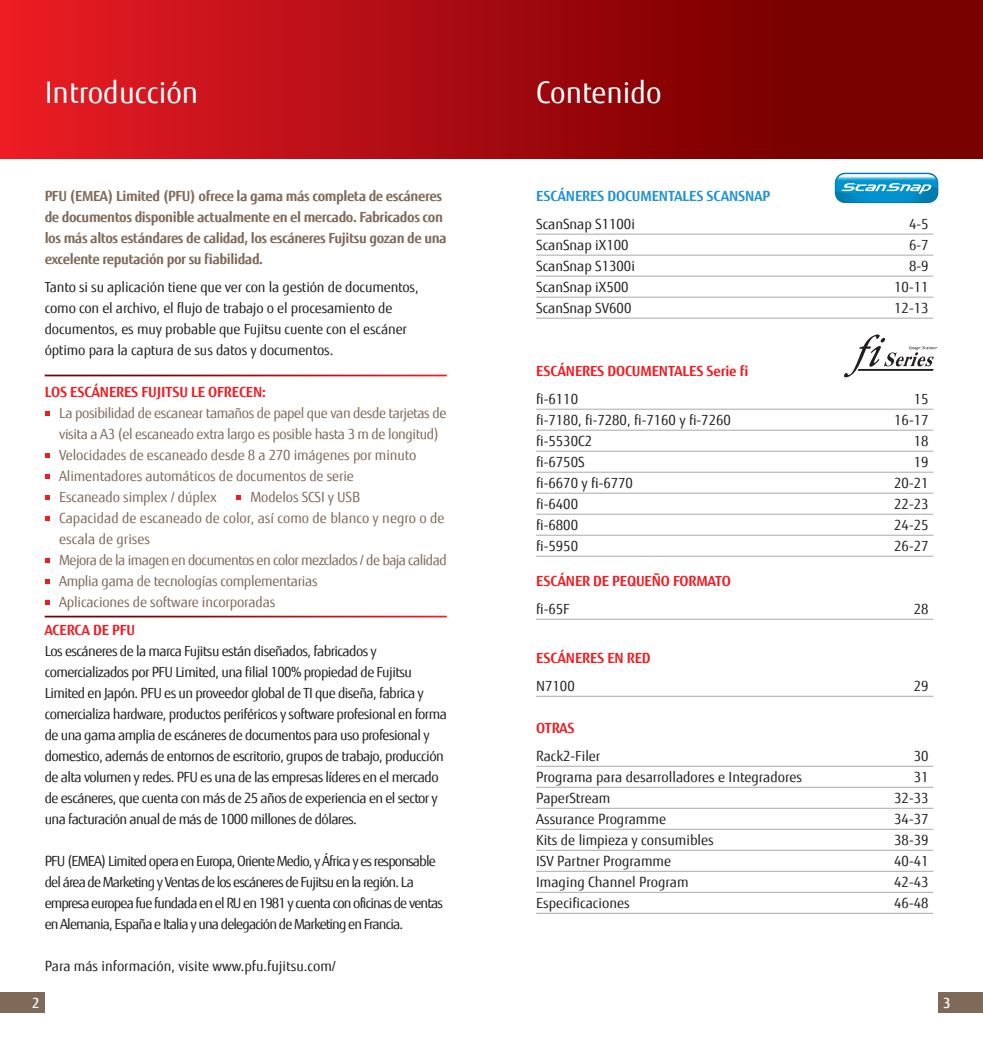
<style>
.page{position:relative;width:983px;height:1042px;background:#fff}
.page>*{position:absolute;margin:0;border:0;box-sizing:border-box;transform-origin:0 0}
.t1{font:29.75px "Fujitsu Sans";color:#fff}
.t2{font:14px/21px "Fujitsu Sans";letter-spacing:-.04em;color:#231f20}
.t3{font:14px/21px "Fujitsu Sans";letter-spacing:-.015em;color:#7f6959}
.t4{font:14px "Fujitsu Sans";color:#231f20}
.t5{font:14px/21px "Fujitsu Sans";letter-spacing:-.06em;color:#231f20}
.t6{font:700 14px/21px "Fujitsu Sans";letter-spacing:-.03em;color:#7f6959}
.t7{font:14px/21px "Fujitsu Sans";letter-spacing:-.01em;color:#231f20}
.t8{font:700 14px "Fujitsu Sans";letter-spacing:-.01em;color:#ee1d23}
.t9{font:700 14px "Fujitsu Sans";letter-spacing:-.01em;color:#1f92cf}
.t10{font:500 14px "Fujitsu Sans";color:#fff}
</style>
<div class="page">
<svg style="left:0;top:0;width:982px;height:159px;background:#a60a0f"></svg>
<svg style="left:45px;top:411px;width:5px;height:5px"></svg>
<svg style="left:45px;top:453px;width:5px;height:5px"></svg>
<svg style="left:45px;top:474px;width:5px;height:5px"></svg>
<svg style="left:45px;top:495px;width:5px;height:5px"></svg>
<svg style="left:236px;top:495px;width:5px;height:5px"></svg>
<svg style="left:45px;top:516px;width:5px;height:5px"></svg>
<svg style="left:45px;top:558px;width:5px;height:5px"></svg>
<svg style="left:45px;top:579px;width:5px;height:5px"></svg>
<svg style="left:45px;top:600px;width:5px;height:5px"></svg>
<div style="left:0;top:992px;width:45px;height:21px;background:#7f6959"></div>
<div style="left:938px;top:992px;width:44px;height:21px;background:#7f6959"></div>
<hr style="left:536px;top:234px;width:397px;height:1px;background:#a8a9ad">
<hr style="left:536px;top:255px;width:397px;height:1px;background:#a8a9ad">
<hr style="left:536px;top:276px;width:397px;height:1px;background:#a8a9ad">
<hr style="left:536px;top:297px;width:397px;height:1px;background:#a8a9ad">
<hr style="left:536px;top:318px;width:397px;height:1px;background:#a8a9ad">
<hr style="left:536px;top:409px;width:397px;height:1px;background:#a8a9ad">
<hr style="left:536px;top:430px;width:397px;height:1px;background:#a8a9ad">
<hr style="left:536px;top:451px;width:397px;height:1px;background:#a8a9ad">
<hr style="left:536px;top:472px;width:397px;height:1px;background:#a8a9ad">
<hr style="left:536px;top:493px;width:397px;height:1px;background:#a8a9ad">
<hr style="left:536px;top:514px;width:397px;height:1px;background:#a8a9ad">
<hr style="left:536px;top:535px;width:397px;height:1px;background:#a8a9ad">
<hr style="left:536px;top:556px;width:397px;height:1px;background:#a8a9ad">
<hr style="left:536px;top:619px;width:397px;height:1px;background:#a8a9ad">
<hr style="left:536px;top:696px;width:397px;height:1px;background:#a8a9ad">
<hr style="left:536px;top:766px;width:397px;height:1px;background:#a8a9ad">
<hr style="left:536px;top:787px;width:397px;height:1px;background:#a8a9ad">
<hr style="left:536px;top:808px;width:397px;height:1px;background:#a8a9ad">
<hr style="left:536px;top:829px;width:397px;height:1px;background:#a8a9ad">
<hr style="left:536px;top:850px;width:397px;height:1px;background:#a8a9ad">
<hr style="left:536px;top:871px;width:397px;height:1px;background:#a8a9ad">
<hr style="left:536px;top:892px;width:397px;height:1px;background:#a8a9ad">
<hr style="left:536px;top:913px;width:397px;height:1px;background:#a8a9ad">
<svg style="left:834px;top:173px;width:104px;height:30px"></svg>
<svg style="left:835px;top:173px;width:102px;height:29px;background:#41abd6"></svg>
<svg style="left:844px;top:334px;width:92px;height:43px"></svg>
<h1 class="t1" style="left:45px;top:74px;width:155px">Introducción</h1>
<h1 class="t1" style="left:536px;top:74px;width:127px">Contenido</h1>
<p class="t6" style="left:45px;top:185px;width:403px">PFU (EMEA) Limited (PFU) ofrece la gama más completa de escáneres de documentos disponible actualmente en el mercado. Fabricados con los más altos estándares de calidad, los escáneres Fujitsu gozan de una excelente reputación por su fiabilidad.</p>
<p class="t7" style="left:45px;top:276px;width:375px">Tanto si su aplicación tiene que ver con la gestión de documentos, como con el archivo, el flujo de trabajo o el procesamiento de documentos, es muy probable que Fujitsu cuente con el escáner óptimo para la captura de sus datos y documentos.</p>
<p class="t8" style="left:45px;top:383px;width:223px">LOS ESCÁNERES FUJITSU LE OFRECEN:</p>
<p class="t3" style="left:59px;top:402px;width:388px">La posibilidad de escanear tamaños de papel que van desde tarjetas de visita a A3 (el escaneado extra largo es posible hasta 3 m de longitud)<br>Velocidades de escaneado desde 8 a 270 imágenes por minuto Alimentadores automáticos de documentos de serie<br>Escaneado simplex / dúplex</p>
<p class="t3" style="left:59px;top:486px;width:389px;text-indent:191px">Modelos SCSI y USB<br>Capacidad de escaneado de color, así como de blanco y negro o de escala de grises<br>Mejora de la imagen en documentos en color mezclados / de baja calidad Amplia gama de tecnologías complementarias<br>Aplicaciones de software incorporadas</p>
<p class="t8" style="left:45px;top:621px;width:92px">ACERCA DE PFU</p>
<p class="t2" style="left:45px;top:640px;width:403px">Los escáneres de la marca Fujitsu están diseñados, fabricados y comercializados por PFU Limited, una filial 100% propiedad de Fujitsu Limited en Japón. PFU es un proveedor global de TI que diseña, fabrica y comercializa hardware, productos periféricos y software profesional en forma de una gama amplia de escáneres de documentos para uso profesional y domestico, además de entornos de escritorio, grupos de trabajo, producción de alta volumen y redes. PFU es una de las empresas líderes en el mercado de escáneres, que cuenta con más de 25 años de experiencia en el sector y una facturación anual de más de 1000 millones de dólares.</p>
<p class="t5" style="left:45px;top:850px;width:400px">PFU (EMEA) Limited opera en Europa, Oriente Medio, y África y es responsable del área de Marketing y Ventas de los escáneres de Fujitsu en la región. La empresa europea fue fundada en el RU en 1981 y cuenta con oficinas de ventas en Alemania, España e Italia y una delegación de Marketing en Francia.</p>
<p class="t4" style="left:45px;top:957px;width:293px">Para más información, visite www.pfu.fujitsu.com/</p>
<p class="t9" style="left:536px;top:187px;width:235px">ESCÁNERES DOCUMENTALES SCANSNAP</p>
<p class="t4" style="left:536px;top:215px;width:100px">ScanSnap S1100i</p>
<p class="t2" style="left:908px;top:213px;width:21px">4-5</p>
<p class="t4" style="left:536px;top:236px;width:94px">ScanSnap iX100</p>
<p class="t2" style="left:908px;top:234px;width:21px">6-7</p>
<p class="t4" style="left:536px;top:257px;width:100px">ScanSnap S1300i</p>
<p class="t2" style="left:908px;top:255px;width:21px">8-9</p>
<p class="t4" style="left:536px;top:278px;width:94px">ScanSnap iX500</p>
<p class="t2" style="left:894px;top:276px;width:36px">10-11</p>
<p class="t4" style="left:536px;top:299px;width:97px">ScanSnap SV600</p>
<p class="t2" style="left:894px;top:297px;width:36px">12-13</p>
<p class="t8" style="left:536px;top:362px;width:214px">ESCÁNERES DOCUMENTALES Serie fi</p>
<p class="t2" style="left:536px;top:388px;width:43px">fi-6110</p>
<p class="t2" style="left:913px;top:388px;width:16px">15</p>
<p class="t4" style="left:536px;top:411px;width:196px">fi-7180, fi-7280, fi-7160 y fi-7260</p>
<p class="t2" style="left:894px;top:409px;width:36px">16-17</p>
<p class="t2" style="left:536px;top:430px;width:57px">fi-5530C2</p>
<p class="t2" style="left:913px;top:430px;width:16px">18</p>
<p class="t2" style="left:536px;top:451px;width:50px">fi-6750S</p>
<p class="t2" style="left:913px;top:451px;width:16px">19</p>
<p class="t4" style="left:536px;top:474px;width:98px">fi-6670 y fi-6770</p>
<p class="t2" style="left:894px;top:472px;width:36px">20-21</p>
<p class="t2" style="left:536px;top:493px;width:43px">fi-6400</p>
<p class="t2" style="left:894px;top:493px;width:36px">22-23</p>
<p class="t2" style="left:536px;top:514px;width:43px">fi-6800</p>
<p class="t2" style="left:894px;top:514px;width:36px">24-25</p>
<p class="t2" style="left:536px;top:535px;width:43px">fi-5950</p>
<p class="t2" style="left:894px;top:535px;width:36px">26-27</p>
<p class="t8" style="left:536px;top:572px;width:196px">ESCÁNER DE PEQUEÑO FORMATO</p>
<p class="t2" style="left:536px;top:598px;width:35px">fi-65F</p>
<p class="t2" style="left:913px;top:598px;width:16px">28</p>
<p class="t8" style="left:536px;top:649px;width:116px">ESCÁNERES EN RED</p>
<p class="t2" style="left:536px;top:675px;width:40px">N7100</p>
<p class="t2" style="left:913px;top:675px;width:16px">29</p>
<p class="t8" style="left:536px;top:719px;width:40px">OTRAS</p>
<p class="t4" style="left:536px;top:747px;width:66px">Rack2-Filer</p>
<p class="t2" style="left:913px;top:745px;width:16px">30</p>
<p class="t4" style="left:536px;top:768px;width:267px">Programa para desarrolladores e Integradores</p>
<p class="t2" style="left:913px;top:766px;width:16px">31</p>
<p class="t4" style="left:536px;top:789px;width:76px">PaperStream</p>
<p class="t2" style="left:894px;top:787px;width:36px">32-33</p>
<p class="t4" style="left:536px;top:810px;width:131px">Assurance Programme</p>
<p class="t2" style="left:894px;top:808px;width:36px">34-37</p>
<p class="t4" style="left:536px;top:831px;width:179px">Kits de limpieza y consumibles</p>
<p class="t2" style="left:894px;top:829px;width:36px">38-39</p>
<p class="t4" style="left:536px;top:852px;width:136px">ISV Partner Programme</p>
<p class="t2" style="left:894px;top:850px;width:36px">40-41</p>
<p class="t4" style="left:536px;top:873px;width:154px">Imaging Channel Program</p>
<p class="t2" style="left:894px;top:871px;width:36px">42-43</p>
<p class="t4" style="left:536px;top:894px;width:95px">Especificaciones</p>
<p class="t2" style="left:894px;top:892px;width:36px">46-48</p>
<p class="t10" style="left:32px;top:994px;width:9px">2</p>
<p class="t10" style="left:943px;top:994px;width:9px">3</p>
</div>
